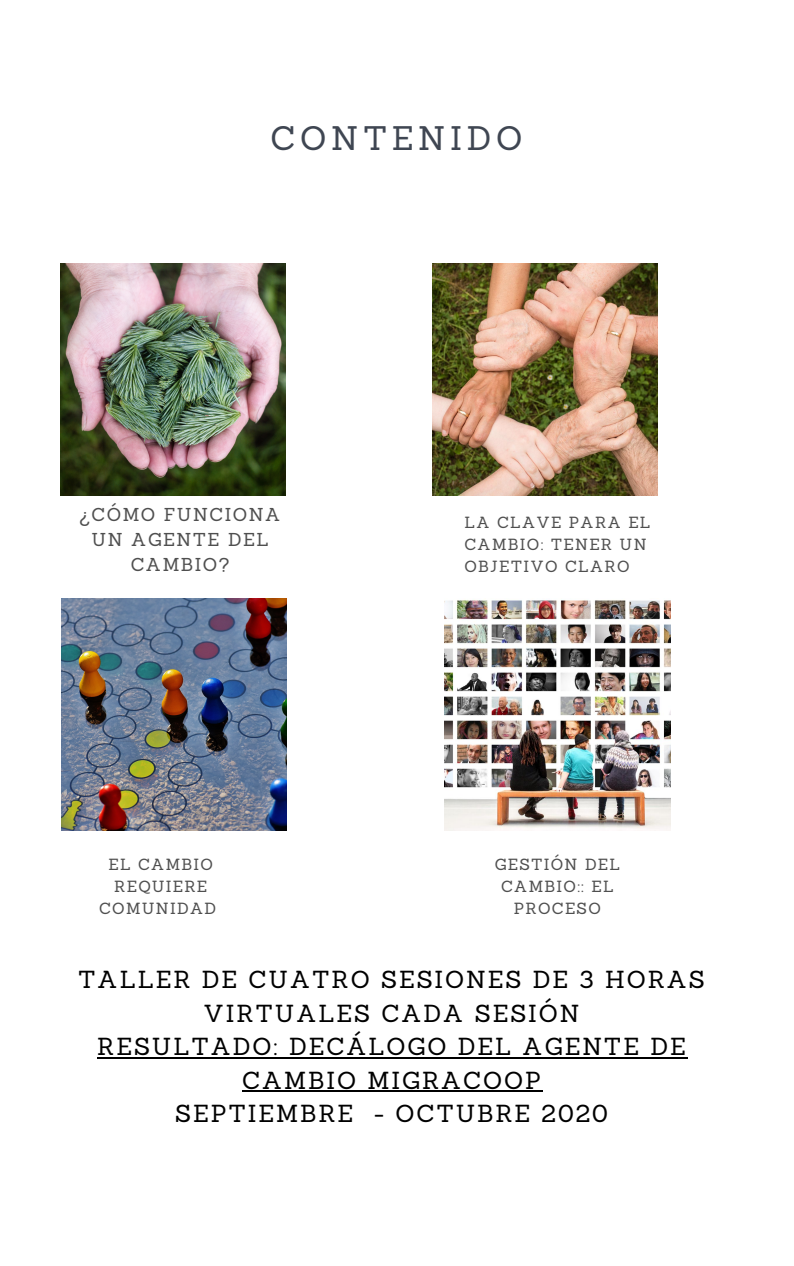
<style>
.page{position:relative;width:794px;height:1266px;background:#fff}
.page>*{position:absolute;margin:0;border:0;box-sizing:border-box;transform-origin:0 0}
.t1{font:33.15px "Sanchez";letter-spacing:.14em;color:#3f4652}
.t2{font:24px/33.6px "Sanchez";letter-spacing:.08em;color:#000;text-align:center}
.t3{font:18.23px/25.3px "Sanchez";letter-spacing:.08em;color:#4f4f4f;text-align:center}
.t4{font:15.75px/22px "Sanchez";letter-spacing:.08em;color:#4f4f4f;text-align:center}
</style>
<div class="page">
<img style="left:60px;top:263px;width:225px;height:232px">
<img style="left:432px;top:263px;width:225px;height:232px">
<img style="left:61px;top:598px;width:225px;height:232px">
<img style="left:444px;top:600px;width:225px;height:230px">
<hr style="left:97px;top:1057px;width:590px;height:1px;background:#000">
<hr style="left:242px;top:1090px;width:300px;height:2px;background:#000">
<h1 class="t1" style="left:270px;top:117px;width:253px">CONTENIDO</h1>
<p class="t3" style="left:80px;top:501px;width:202px">¿CÓMO FUNCIONA<br>UN AGENTE DEL<br>CAMBIO?</p>
<p class="t4" style="left:464px;top:511px;width:187px;text-align:left">LA CLAVE PARA EL<br>CAMBIO: TENER UN<br>OBJETIVO CLARO</p>
<p class="t4" style="left:99px;top:853px;width:118px">EL CAMBIO<br>REQUIERE<br>COMUNIDAD</p>
<p class="t4" style="left:494px;top:853px;width:127px">GESTIÓN DEL<br>CAMBIO:: EL<br>PROCESO</p>
<p class="t2" style="left:78px;top:962px;width:628px">TALLER DE CUATRO SESIONES DE 3 HORAS<br>VIRTUALES CADA SESIÓN<br>RESULTADO: DECÁLOGO DEL AGENTE DE<br>CAMBIO MIGRACOOP<br>SEPTIEMBRE - OCTUBRE 2020</p>
</div>
